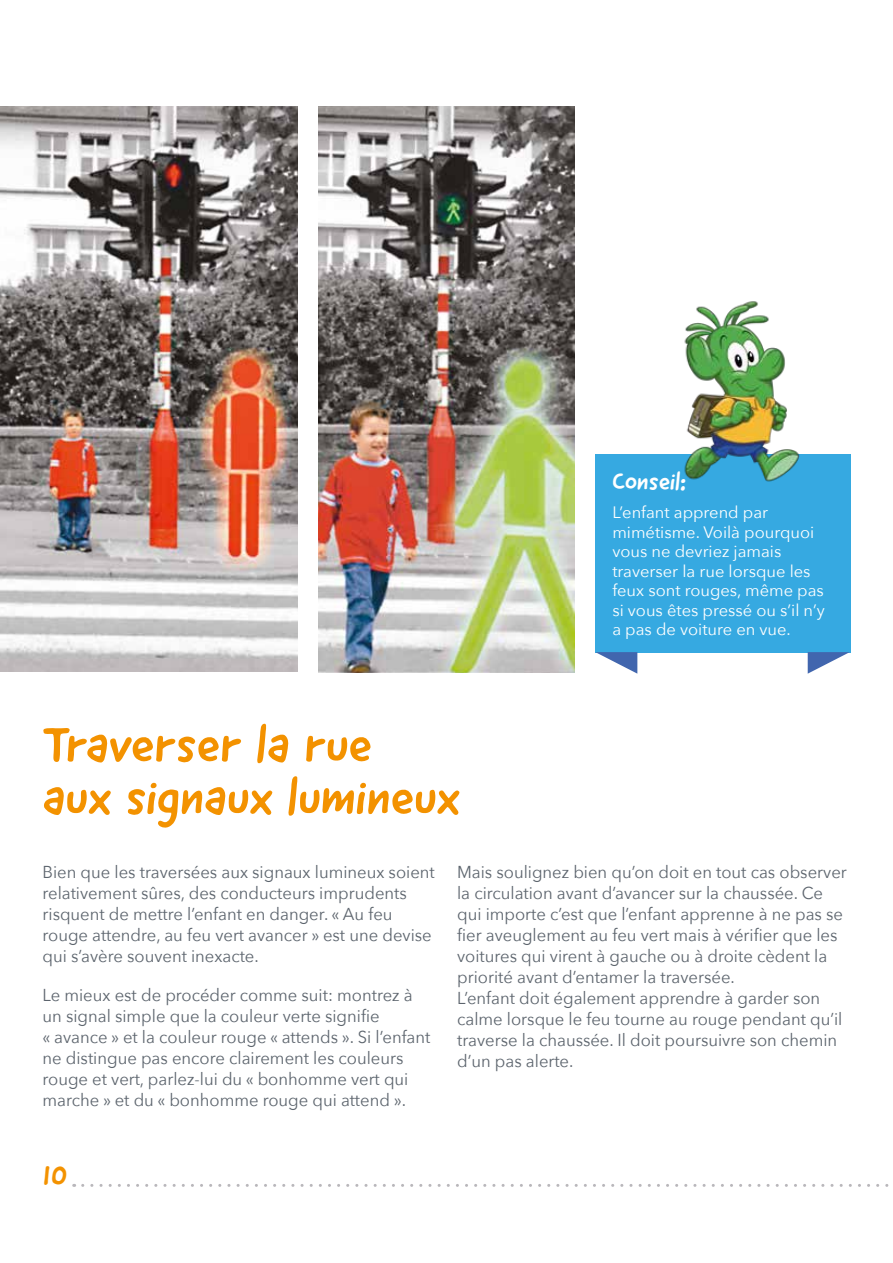
<style>
.page{position:relative;width:893px;height:1263px;background:#fff}
.page>*{position:absolute;margin:0;border:0;box-sizing:border-box;transform-origin:0 0}
.t1{font:52.5px/52.5px "Good Dog New";color:#f39200}
.t2{font:30px "Good Dog New";color:#f39200}
.t3{font:25.5px "Good Dog New";color:#fff}
.t4{font:17.25px/21px "Avenir Next";color:#5c646d}
.t5{font:16.5px/19.5px "Avenir Next";color:#fff}
</style>
<div class="page">
<svg style="left:83px;top:1184px;width:806px;height:3px"></svg>
<img style="left:0;top:106px;width:298px;height:566px">
<img style="left:319px;top:106px;width:255px;height:567px">
<div style="left:595px;top:454px;width:255px;height:198px;background:#36a9e1"></div>
<svg style="left:808px;top:652px;width:42px;height:22px"></svg>
<svg style="left:595px;top:652px;width:42px;height:22px"></svg>
<img style="left:684px;top:301px;width:116px;height:181px">
<h3 class="t3" style="left:612px;top:465px;width:75px">Conseil:</h3>
<p class="t5" style="left:612px;top:502px;width:214px">L’enfant apprend par mimétisme. Voilà pourquoi vous ne devriez jamais traverser la rue lorsque les feux sont rouges, même pas si vous êtes pressé ou s’il n’y a pas de voiture en vue.</p>
<h1 class="t1" style="left:43px;top:718px;width:419px">Traverser la rue<br>aux signaux lumineux</h1>
<p class="t4" style="left:43px;top:861px;width:394px">Bien que les traversées aux signaux lumineux soient relativement sûres, des conducteurs imprudents risquent de mettre l’enfant en danger. « Au feu rouge attendre, au feu vert avancer » est une devise qui s’avère souvent inexacte.</p>
<p class="t4" style="left:43px;top:984px;width:389px">Le mieux est de procéder comme suit: montrez à un signal simple que la couleur verte signifie<br>« avance » et la couleur rouge « attends ». Si l’enfant ne distingue pas encore clairement les couleurs rouge et vert, parlez-lui du « bonhomme vert qui marche » et du « bonhomme rouge qui attend ».</p>
<p class="t4" style="left:457px;top:861px;width:391px">Mais soulignez bien qu’on doit en tout cas observer la circulation avant d’avancer sur la chaussée. Ce qui importe c’est que l’enfant apprenne à ne pas se fier aveuglement au feu vert mais à vérifier que les voitures qui virent à gauche ou à droite cèdent la priorité avant d’entamer la traversée.<br>L’enfant doit également apprendre à garder son calme lorsque le feu tourne au rouge pendant qu’il traverse la chaussée. Il doit poursuivre son chemin d’un pas alerte.</p>
<h2 class="t2" style="left:43px;top:1155px;width:27px">10</h2>
</div>
